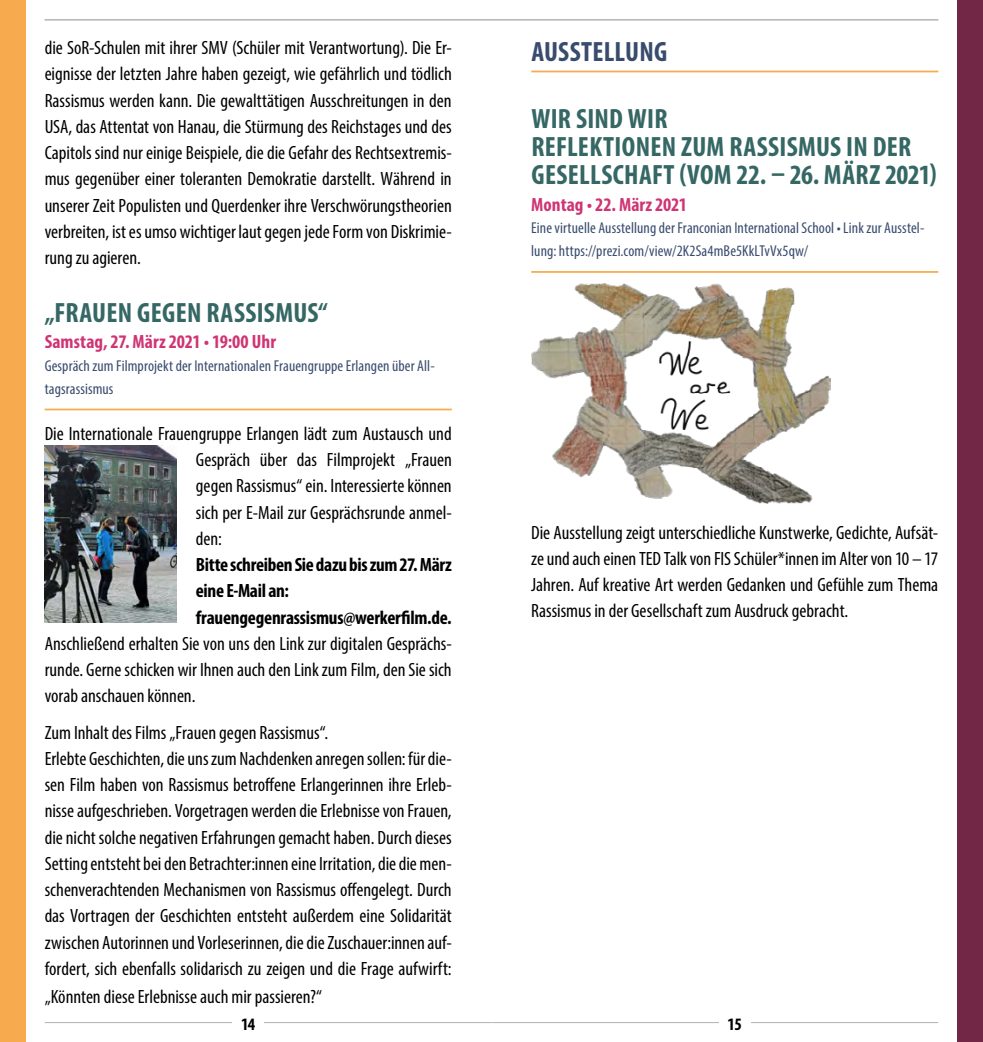
<style>
.page{position:relative;width:983px;height:1042px;background:#fff}
.page>*{position:absolute;margin:0;border:0;box-sizing:border-box;transform-origin:0 0}
.VA_Titel{font:700 condensed 28px/28px "Myriad Pro";letter-spacing:.01em;color:#356764}
.VA_Titel-2{font:700 condensed 28px "Myriad Pro";letter-spacing:.01em;color:#394c6e}
.Fließtext{font:condensed 19.25px/26.2px "Myriad Pro";color:#000;text-align:justify}
.Fließtext-2{font:700 condensed 19.25px/26.2px "Myriad Pro";letter-spacing:-.015em;color:#000}
.Datum{font:700 condensed 19.25px "Myriad Pro";color:#cf3574}
.t1{font:700 condensed 17.5px "Myriad Pro";color:#000}
.Ort{font:condensed 15.75px/22.8px "Myriad Pro";letter-spacing:.005em;color:#394c6e}
.s1{font-weight:700}
</style>
<div class="page">
<hr style="left:491px;top:1022px;width:447px;height:1px;background:#b2b1af">
<div style="left:718px;top:1016px;width:32px;height:13px;background:#fff"></div>
<div style="left:956px;top:0;width:26px;height:1042px;background:#712745"></div>
<hr style="left:45px;top:1022px;width:446px;height:1px;background:#b2b1af">
<hr style="left:45px;top:19px;width:893px;height:1px;background:#b2b1af">
<div style="left:0;top:0;width:26px;height:1042px;background:#f7aa4e"></div>
<div style="left:232px;top:1016px;width:32px;height:13px;background:#fff"></div>
<hr style="left:45px;top:409px;width:406px;height:1px;background:#f7aa4e">
<hr style="left:531px;top:71px;width:407px;height:1px;background:#f7aa4e">
<hr style="left:531px;top:271px;width:407px;height:2px;background:#f7aa4e">
<img style="left:45px;top:445px;width:131px;height:178px">
<img style="left:531px;top:284px;width:299px;height:219px">
<p class="Fließtext" style="left:45px;top:34px;width:408px">die SoR-Schulen mit ihrer SMV (Schüler mit Verantwortung). Die Er&shy;eignisse der letzten Jahre haben gezeigt, wie gefährlich und tödlich Rassismus werden kann. Die gewalttätigen Ausschreitungen in den USA, das Attentat von Hanau, die Stürmung des Reichstages und des Capitols sind nur einige Beispiele, die die Gefahr des Rechtsextremis&shy;mus gegenüber einer toleranten Demokratie darstellt. Während in unserer Zeit Populisten und Querdenker ihre Verschwörungstheorien verbreiten, ist es umso wichtiger laut gegen jede Form von Diskrimie&shy;rung zu agieren.</p>
<h2 class="VA_Titel" style="left:45px;top:298px;width:284px">„FRAUEN GEGEN RASSISMUS“</h2>
<h3 class="Datum" style="left:45px;top:330px;width:233px">Samstag, 27. März 2021 • 19:00 Uhr</h3>
<h4 class="Ort" style="left:45px;top:354px;width:391px">Gespräch zum Filmprojekt der Internationalen Frauengruppe Erlangen über All&shy;tagsrassismus</h4>
<p class="Fließtext" style="left:196px;top:420px;width:257px;text-indent:-151px">Die Internationale Frauengruppe Erlangen lädt zum Austausch und Gespräch über das Filmprojekt „Frauen gegen Rassismus“ ein. Interessierte können sich per E-Mail zur Gesprächsrunde anmel&shy;den:</p>
<p class="Fließtext-2" style="left:196px;top:551px;width:257px">Bitte schreiben Sie dazu bis zum 27. März eine E-Mail an:</p>
<p class="Fließtext" style="left:45px;top:604px;width:408px;text-indent:151px"><span class="s1">frauengegenrassismus@werkerfilm.de.<br></span>Anschließend erhalten Sie von uns den Link zur digitalen Gesprächs&shy;runde. Gerne schicken wir Ihnen auch den Link zum Film, den Sie sich vorab anschauen können.</p>
<p class="Fließtext" style="left:45px;top:719px;width:285px">Zum Inhalt des Films „Frauen gegen Rassismus“.</p>
<p class="Fließtext" style="left:45px;top:745px;width:408px">Erlebte Geschichten, die uns zum Nachdenken anregen sollen: für die&shy;sen Film haben von Rassismus betroffene Erlangerinnen ihre Erleb&shy;nisse aufgeschrieben. Vorgetragen werden die Erlebnisse von Frauen, die nicht solche negativen Erfahrungen gemacht haben. Durch dieses Setting entsteht bei den Betrachter:innen eine Irritation, die die men&shy;schenverachtenden Mechanismen von Rassismus offengelegt. Durch das Vortragen der Geschichten entsteht außerdem eine Solidarität zwischen Autorinnen und Vorleserinnen, die die Zuschauer:innen auf&shy;fordert, sich ebenfalls solidarisch zu zeigen und die Frage aufwirft:</p>
<p class="Fließtext" style="left:45px;top:983px;width:279px">„Könnten diese Erlebnisse auch mir passieren?“</p>
<h2 class="VA_Titel-2" style="left:531px;top:34px;width:137px">AUSSTELLUNG</h2>
<h2 class="VA_Titel" style="left:531px;top:104px;width:137px">WIR SIND WIR</h2>
<h2 class="VA_Titel" style="left:531px;top:132px;width:406px">REFLEKTIONEN ZUM RASSISMUS IN DER<br>GESELLSCHAFT (VOM 22. – 26. MÄRZ 2021)</h2>
<h3 class="Datum" style="left:531px;top:192px;width:157px">Montag • 22. März 2021</h3>
<h4 class="Ort" style="left:531px;top:217px;width:394px">Eine virtuelle Ausstellung der Franconian International School • Link zur Ausstel&shy;lung: https://prezi.com/view/2K2Sa4mBe5KkLTvVx5qw/</h4>
<p class="Fließtext" style="left:531px;top:519px;width:408px">Die Ausstellung zeigt unterschiedliche Kunstwerke, Gedichte, Aufsät&shy;ze und auch einen TED Talk von FIS Schüler*innen im Alter von 10 – 17<br>Jahren. Auf kreative Art werden Gedanken und Gefühle zum Thema Rassismus in der Gesellschaft zum Ausdruck gebracht.</p>
<p class="t1" style="left:241px;top:1013px;width:16px">14</p>
<p class="t1" style="left:727px;top:1013px;width:16px">15</p>
</div>
